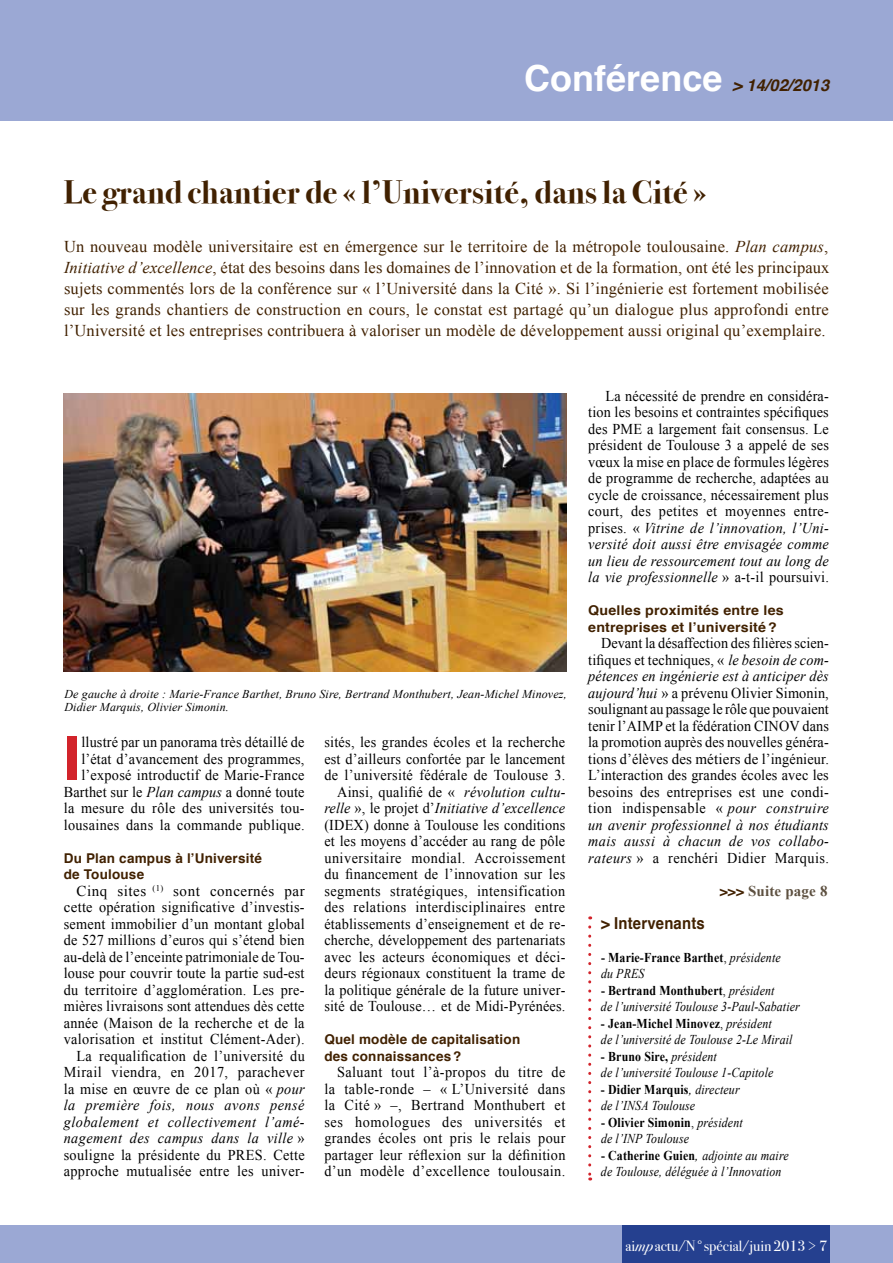
<style>
.page{position:relative;width:893px;height:1263px;background:#fff}
.page>*{position:absolute;margin:0;border:0;box-sizing:border-box;transform-origin:0 0}
.t1{font:700 60.9px "Helvetica";color:#d2232a}
.t2{font:32.4px "Bodoni Svty Two ITCTT Bold";letter-spacing:.005em;color:#412101}
.t3{font:16.5px/21px "Times New Roman";letter-spacing:.01em;color:#412101;text-align:justify}
.t4{font:italic 700 16.5px "Helvetica";color:#412101}
.t5{font:700 16.5px "Helvetica";letter-spacing:.015em;color:#412101;scale:.9 1}
.t6{font:15px/16.5px "Times New Roman";letter-spacing:.02em;color:#000;text-align:justify;scale:.95 1}
.t7{font:15px/16.5px "Times New Roman";letter-spacing:.02em;color:#000;text-align:right}
.t8{font:15px "Bodoni Svty Two ITCTT Book";color:#fff}
.t9{font:700 15px "Times New Roman";letter-spacing:.01em;color:#5d5040}
.t10{font:italic 13.5px/16.5px "Times New Roman";letter-spacing:.01em;color:#000;scale:.88 1}
.t11{font:italic 13.5px/16.5px "Times New Roman";letter-spacing:.01em;color:#000}
.t12{font:700 13.5px/16.5px "Helvetica";letter-spacing:.015em;color:#412101}
.t13{font:700 13.5px/16.5px "Helvetica";letter-spacing:.015em;color:#412101;scale:1.06 1}
.t14{font:700 13.5px/16.5px "Times New Roman";letter-spacing:.01em;color:#000;scale:.88 1}
.t15{font:italic 12px/13.5px "Times New Roman";letter-spacing:.01em;color:#000}
.s1{font-style:normal;font-size:36px;color:#fff}
.s2{font-style:italic}
.s3{font-family:"Helvetica";font-size:13.5px;color:#412101}
.s4{font-weight:400}
.s5{font-weight:400;font-style:italic}
.s6{font-weight:700;font-style:normal}
.s7{font-style:normal}
.s8{font-family:"Bodoni Svty Two ITCTT Book Ita"}
</style>
<div class="page">
<div style="left:0;top:0;width:893px;height:120px;background:#9ba8d4"></div>
<div style="left:0;top:1226px;width:893px;height:37px;background:#9ba8d4"></div>
<div style="left:623px;top:1226px;width:207px;height:37px;background:#25408f"></div>
<img style="left:64px;top:393px;width:503px;height:279px">
<svg style="left:588px;top:927px;width:3px;height:253px"></svg>
<p class="t4" style="left:524px;top:71px;width:306px"><span class="s1">Conférence</span> &gt; 14/02/2013</p>
<h2 class="t2" style="left:64px;top:165px;width:644px">Le grand chantier de « l’Université, dans la Cité »</h2>
<p class="t3" style="left:64px;top:236px;width:767px">Un nouveau modèle universitaire est en émergence sur le territoire de la métropole toulousaine. <span class="s2">Plan campus</span>, <span class="s2">Initiative d’excellence</span>, état des besoins dans les domaines de l’innovation et de la formation, ont été les principaux sujets commentés lors de la conférence sur « l’Université dans la Cité ». Si l’ingénierie est fortement mobilisée sur les grands chantiers de construction en cours, le constat est partagé qu’un dialogue plus approfondi entre l’Université et les entreprises contribuera à valoriser un modèle de développement aussi original qu’exemplaire.</p>
<p class="t15" style="left:64px;top:687px;width:504px">De gauche à droite : Marie-France Barthet, Bruno Sire, Bertrand Monthubert, Jean-Michel Minovez,<br>Didier Marquis, Olivier Simonin.</p>
<h1 class="t1" style="left:64px;top:709px;width:18px">I</h1>
<p class="t6" style="left:64px;top:734px;width:255px;text-align:right">llustré par un panorama très détaillé de l’état d’avancement des programmes, l’exposé introductif de Marie-France Barthet sur le <span class="s2">Plan campus</span> a donné toute la mesure du rôle des universités tou&shy;lousaines dans la commande publique.</p>
<p class="t12" style="left:64px;top:850px;width:200px">Du Plan campus à l’Université de Toulouse</p>
<p class="t7" style="left:64px;top:882px;width:243px">Cinq sites <sup>(1)</sup> sont concernés par cette opération significative d’investis&shy;sement immobilier d’un montant global de 527 millions d’euros qui s’étend bien au-delà de l’enceinte patrimoniale de Tou&shy;louse pour couvrir toute la partie sud-est du territoire d’agglomération. Les pre&shy;mières livraisons sont attendues dès cette année (Maison de la recherche et de la valorisation et institut Clément-Ader).<br>La requalification de l’université du Mirail viendra, en 2017, parachever la mise en œuvre de ce plan où « <span class="s2">pour la première fois, nous avons pensé globalement et collectivement l’amé&shy;nagement des campus dans la ville</span> » souligne la présidente du PRES. Cette approche mutualisée entre les univer-</p>
<p class="t6" style="left:324px;top:734px;width:255px;text-align:right">sités, les grandes écoles et la recherche est d’ailleurs confortée par le lancement de l’université fédérale de Toulouse 3.<br>Ainsi, qualifié de « <span class="s2">révolution cultu&shy;relle</span> », le projet d’<span class="s2">Initiative d’excellence </span>(IDEX) donne à Toulouse les conditions et les moyens d’accéder au rang de pôle universitaire mondial. Accroissement du financement de l’innovation sur les segments stratégiques, intensification des relations interdisciplinaires entre établissements d’enseignement et de re&shy;cherche, développement des partenariats avec les acteurs économiques et déci&shy;deurs régionaux constituent la trame de la politique générale de la future univer&shy;sité de Toulouse… et de Midi-Pyrénées.</p>
<p class="t12" style="left:324px;top:1031px;width:197px">Quel modèle de capitalisation des connaissances ?</p>
<p class="t6" style="left:324px;top:1064px;width:255px;text-indent:13px">Saluant tout l’à-propos du titre de la table-ronde – « L’Université dans la Cité » –, Bertrand Monthubert et ses homologues des universités et grandes écoles ont pris le relais pour partager leur réflexion sur la définition d’un modèle d’excellence toulousain.</p>
<p class="t6" style="left:588px;top:387px;width:255px;text-indent:17px">La nécessité de prendre en considéra&shy;tion les besoins et contraintes spécifiques des PME a largement fait consensus. Le président de Toulouse 3 a appelé de ses vœux la mise en place de formules légères de programme de recherche, adaptées au cycle de croissance, nécessairement plus court, des petites et moyennes entre&shy;prises. « <span class="s2">Vitrine de l’innovation, l’Uni&shy;versité doit aussi être envisagée comme un lieu de ressourcement tout au long de la vie professionnelle</span> » a-t-il poursuivi.</p>
<p class="t13" style="left:588px;top:602px;width:186px">Quelles proximités entre les entreprises et l’université?</p>
<p class="t6" style="left:588px;top:635px;width:255px;text-indent:13px">Devant la désaffection des filières scien&shy;tifiques et techniques, « <span class="s2">le besoin de com&shy;pétences en ingénierie est à anticiper dès aujourd’hui</span> » a prévenu Olivier Simonin, soulignant au passage le rôle que pouvaient tenir l’AIMP et la fédération CINOV dans la promotion auprès des nouvelles généra&shy;tions d’élèves des métiers de l’ingénieur.<br>L’interaction des grandes écoles avec les besoins des entreprises est une condi&shy;tion indispensable « <span class="s2">pour construire un avenir professionnel à nos étudiants mais aussi à chacun de vos collabo&shy;rateurs</span> » a renchéri Didier Marquis.</p>
<p class="t9" style="left:720px;top:880px;width:109px"><span class="s3">&gt;&gt;&gt;</span> Suite page 8</p>
<p class="t5" style="left:601px;top:909px;width:117px">&gt; Intervenants</p>
<p class="t14" style="left:601px;top:948px;width:206px">- Marie-France Barthet<span class="s4">,</span> <span class="s5">présidente du PRES</span></p>
<p class="t10" style="left:601px;top:981px;width:228px"><span class="s6">- Bertrand Monthubert</span><span class="s7">,</span> président<br>de l’université Toulouse 3-Paul-Sabatier</p>
<p class="t10" style="left:601px;top:1014px;width:219px"><span class="s6">- Jean-Michel Minovez</span><span class="s7">,</span> président<br>de l’université de Toulouse 2-Le Mirail</p>
<p class="t10" style="left:601px;top:1047px;width:197px"><span class="s6">- Bruno Sire,</span> président<br>de l’université Toulouse 1-Capitole</p>
<p class="t11" style="left:601px;top:1080px;width:140px"><span class="s6">- Didier Marquis</span>, directeur de l’INSA Toulouse</p>
<p class="t10" style="left:601px;top:1113px;width:163px"><span class="s6">- Olivier Simonin</span><span class="s7">,</span> président de l’INP Toulouse</p>
<p class="t11" style="left:601px;top:1146px;width:189px"><span class="s6">- Catherine Guien</span>, adjointe au maire de Toulouse, déléguée à l’Innovation</p>
<p class="t8" style="left:626px;top:1234px;width:203px">ai<span class="s8">mp</span> actu/N°spécial/juin2013 &gt; 7</p>
</div>
